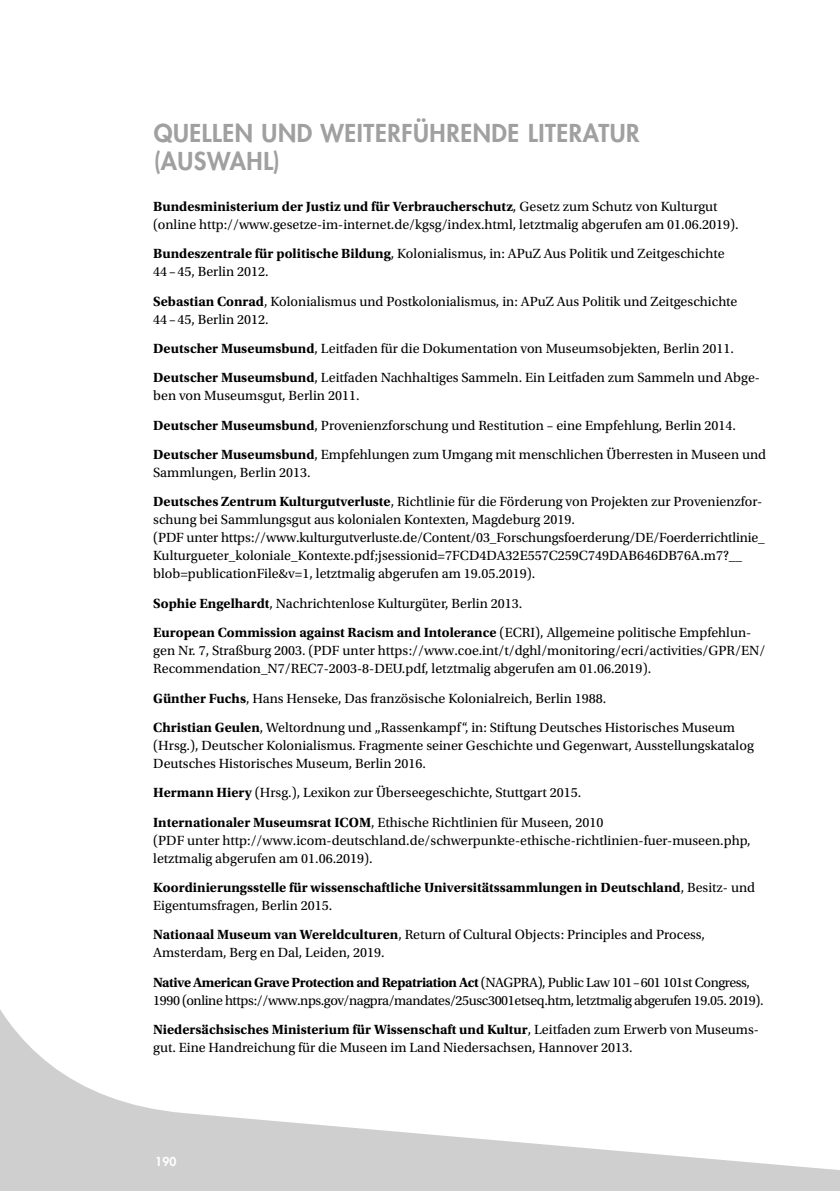
<style>
.page{position:relative;width:840px;height:1191px;background:#fff}
.page>*{position:absolute;margin:0;border:0;box-sizing:border-box;transform-origin:0 0}
.t1{font:800 24px/28px "Futura LT Pro";letter-spacing:.025em;color:#a0a0a0}
.t2{font:14px/18px "Utopia Std";color:#000}
.t3{font:14px/18px "Utopia Std";letter-spacing:-.03em;color:#000}
.t4{font:700 14px/18px "Utopia Std";color:#000}
.t5{font:800 12px "Futura LT Pro";color:#fff}
.s1{font-weight:700}
.s2{font-weight:400}
</style>
<div class="page">
<svg style="left:0;top:1009px;width:839px;height:182px"></svg>
<h1 class="t1" style="left:154px;top:118px;width:487px">QUELLEN UND WEITERFÜHRENDE LITERATUR (AUSWAHL)</h1>
<p class="t2" style="left:153px;top:197px;width:586px"><span class="s1">Bundesministerium der Justiz und für Verbraucherschutz</span>, Gesetz zum Schutz von Kulturgut (online http://www.gesetze-im-internet.de/kgsg/index.html, letztmalig abgerufen am 01.06.2019).</p>
<p class="t2" style="left:153px;top:245px;width:572px"><span class="s1">Bundeszentrale für politische Bildung</span>, Kolonialismus, in: APuZ Aus Politik und Zeitgeschichte<br>44– 45, Berlin 2012.</p>
<p class="t2" style="left:153px;top:292px;width:585px"><span class="s1">Sebastian Conrad</span>, Kolonialismus und Postkolonialismus, in: APuZ Aus Politik und Zeitgeschichte<br>44– 45, Berlin 2012.</p>
<p class="t2" style="left:153px;top:334px;width:608px;line-height:29.4px"><span class="s1">Deutscher Museumsbund</span>, Leitfaden für die Dokumentation von Museumsobjekten, Berlin 2011.<br><span class="s1">Deutscher Museumsbund</span>, Leitfaden Nachhaltiges Sammeln. Ein Leitfaden zum Sammeln und Abge-</p>
<p class="t2" style="left:153px;top:381px;width:614px;line-height:29.4px">ben von Museumsgut, Berlin 2011.<br><span class="s1">Deutscher Museumsbund</span>, Provenienzforschung und Restitution – eine Empfehlung, Berlin 2014.<br><span class="s1">Deutscher Museumsbund</span>, Empfehlungen zum Umgang mit menschlichen Überresten in Museen und</p>
<p class="t2" style="left:153px;top:458px;width:610px;line-height:29.4px">Sammlungen, Berlin 2013.<br><span class="s1">Deutsches Zentrum Kulturgutverluste</span>, Richtlinie für die Förderung von Projekten zur Provenienzfor-</p>
<p class="t2" style="left:153px;top:511px;width:612px">schung bei Sammlungsgut aus kolonialen Kontexten, Magdeburg 2019.<br>(PDF unter https://www.kulturgutverluste.de/Content/03_Forschungsfoerderung/DE/Foerderrichtlinie_ Kulturgueter_koloniale_Kontexte.pdf;jsessionid=7FCD4DA32E557C259C749DAB646DB76A.m7?__ blob=publicationFile&amp;v=1, letztmalig abgerufen am 19.05.2019).</p>
<p class="t2" style="left:153px;top:589px;width:599px;line-height:29.4px"><span class="s1">Sophie Engelhardt</span>, Nachrichtenlose Kulturgüter, Berlin 2013.<br><span class="s1">European Commission against Racism and Intolerance</span> (ECRI), Allgemeine politische Empfehlun-</p>
<p class="t2" style="left:153px;top:642px;width:613px">gen Nr. 7, Straßburg 2003. (PDF unter https://www.coe.int/t/dghl/monitoring/ecri/activities/GPR/EN/<br>Recommendation_N7/REC7-2003-8-DEU.pdf, letztmalig abgerufen am 01.06.2019).</p>
<p class="t2" style="left:153px;top:683px;width:583px;line-height:29.4px"><span class="s1">Günther Fuchs</span>, Hans Henseke, Das französische Kolonialreich, Berlin 1988.<br><span class="s1">Christian Geulen</span>, Weltordnung und „Rassenkampf“, in: Stiftung Deutsches Historisches Museum</p>
<p class="t2" style="left:153px;top:736px;width:601px">(Hrsg.), Deutscher Kolonialismus. Fragmente seiner Geschichte und Gegenwart, Ausstellungskatalog<br>Deutsches Historisches Museum, Berlin 2016.</p>
<p class="t2" style="left:153px;top:778px;width:451px;line-height:29.4px"><span class="s1">Hermann Hiery</span> (Hrsg.), Lexikon zur Überseegeschichte, Stuttgart 2015.<br><span class="s1">Internationaler Museumsrat ICOM</span>, Ethische Richtlinien für Museen, 2010</p>
<p class="t2" style="left:153px;top:831px;width:598px">(PDF unter http://www.icom-deutschland.de/schwerpunkte-ethische-richtlinien-fuer-museen.php, letztmalig abgerufen am 01.06.2019).</p>
<p class="t4" style="left:153px;top:878px;width:603px">Koordinierungsstelle für wissenschaftliche Universitätssammlungen in Deutschland<span class="s2">, Besitz- und<br>Eigentumsfragen, Berlin 2015.</span></p>
<p class="t2" style="left:153px;top:926px;width:553px"><span class="s1">Nationaal Museum van Wereldculturen</span>, Return of Cultural Objects: Principles and Process,<br>Amsterdam, Berg en Dal, Leiden, 2019.</p>
<p class="t3" style="left:153px;top:973px;width:611px"><span class="s1">Native American Grave Protection and Repatriation Act</span> (NAGPRA), Public Law 101–601 101st Congress,<br>1990 (online https://www.nps.gov/nagpra/mandates/25usc3001etseq.htm, letztmalig abgerufen 19.05. 2019).</p>
<p class="t2" style="left:153px;top:1020px;width:607px"><span class="s1">Niedersächsisches Ministerium für Wissenschaft und Kultur</span>, Leitfaden zum Erwerb von Museums&shy;gut. Eine Handreichung für die Museen im Land Niedersachsen, Hannover 2013.</p>
<p class="t5" style="left:155px;top:1152px;width:23px">190</p>
</div>
